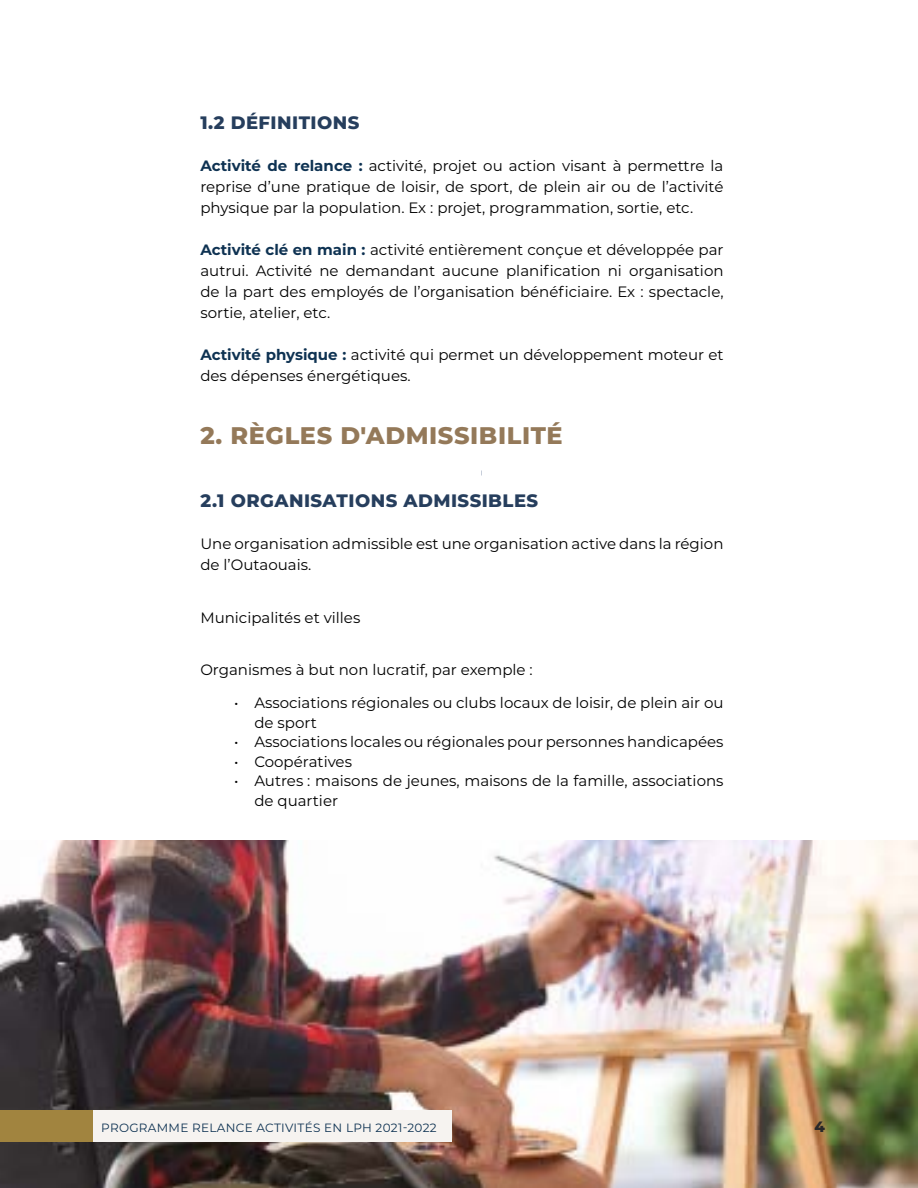
<style>
.page{position:relative;width:918px;height:1188px;background:#fff}
.page>*{position:absolute;margin:0;border:0;box-sizing:border-box;transform-origin:0 0}
.t1{font:800 24px "Montserrat";letter-spacing:.025em;color:#947959}
.t2{font:800 18px "Montserrat";letter-spacing:.025em;color:#263e5d}
.t3{font:15px/21px "Montserrat";color:#000}
.t4{font:800 15px "Montserrat";color:#292829}
.t5{font:12px "Montserrat";letter-spacing:.025em;color:#0e3252}
.s1{font-weight:700;color:#0e3252}
</style>
<div class="page">
<img style="left:0;top:841px;width:918px;height:347px">
<div style="left:0;top:1110px;width:451px;height:32px;background:#f6f3f0"></div>
<div style="left:0;top:1110px;width:93px;height:32px;background:#a1843f"></div>
<p class="t2" style="left:200px;top:109px;width:161px">1.2 DÉFINITIONS</p>
<p class="t3" style="left:200px;top:155px;width:525px;text-align:justify"><span class="s1">Activité de relance :</span> activité, projet ou action visant à permettre la reprise d’une pratique de loisir, de sport, de plein air ou de l’activité physique par la population. Ex : projet, programmation, sortie, etc.</p>
<p class="t3" style="left:200px;top:239px;width:525px;text-align:justify"><span class="s1">Activité clé en main :</span> activité entièrement conçue et développée par autrui. Activité ne demandant aucune planification ni organisation de la part des employés de l’organisation bénéficiaire. Ex : spectacle, sortie, atelier, etc.</p>
<p class="t3" style="left:200px;top:344px;width:525px"><span class="s1">Activité physique :</span> activité qui permet un développement moteur et des dépenses énergétiques.</p>
<h1 class="t1" style="left:200px;top:418px;width:364px">2. RÈGLES D'ADMISSIBILITÉ</h1>
<p class="t2" style="left:201px;top:487px;width:339px">2.1 ORGANISATIONS ADMISSIBLES</p>
<p class="t3" style="left:200px;top:533px;width:525px">Une organisation admissible est une organisation active dans la région de l’Outaouais.</p>
<p class="t3" style="left:200px;top:606px;width:161px">Municipalités et villes</p>
<p class="t3" style="left:200px;top:659px;width:334px">Organismes à but non lucratif, par exemple :</p>
<p class="t3" style="left:254px;top:692px;width:471px;line-height:19.5px;text-indent:-20px">• Associations régionales ou clubs locaux de loisir, de plein air ou de sport</p>
<p class="t3" style="left:234px;top:731px;width:491px">• Associations locales ou régionales pour personnes handicapées</p>
<p class="t3" style="left:234px;top:750px;width:119px">• Coopératives</p>
<p class="t3" style="left:254px;top:770px;width:471px;line-height:19.5px;text-indent:-20px">• Autres : maisons de jeunes, maisons de la famille, associations de quartier</p>
<p class="t5" style="left:101px;top:1119px;width:337px">PROGRAMME RELANCE ACTIVITÉS EN LPH 2021-2022</p>
<p class="t4" style="left:815px;top:1116px;width:12px">4</p>
</div>
